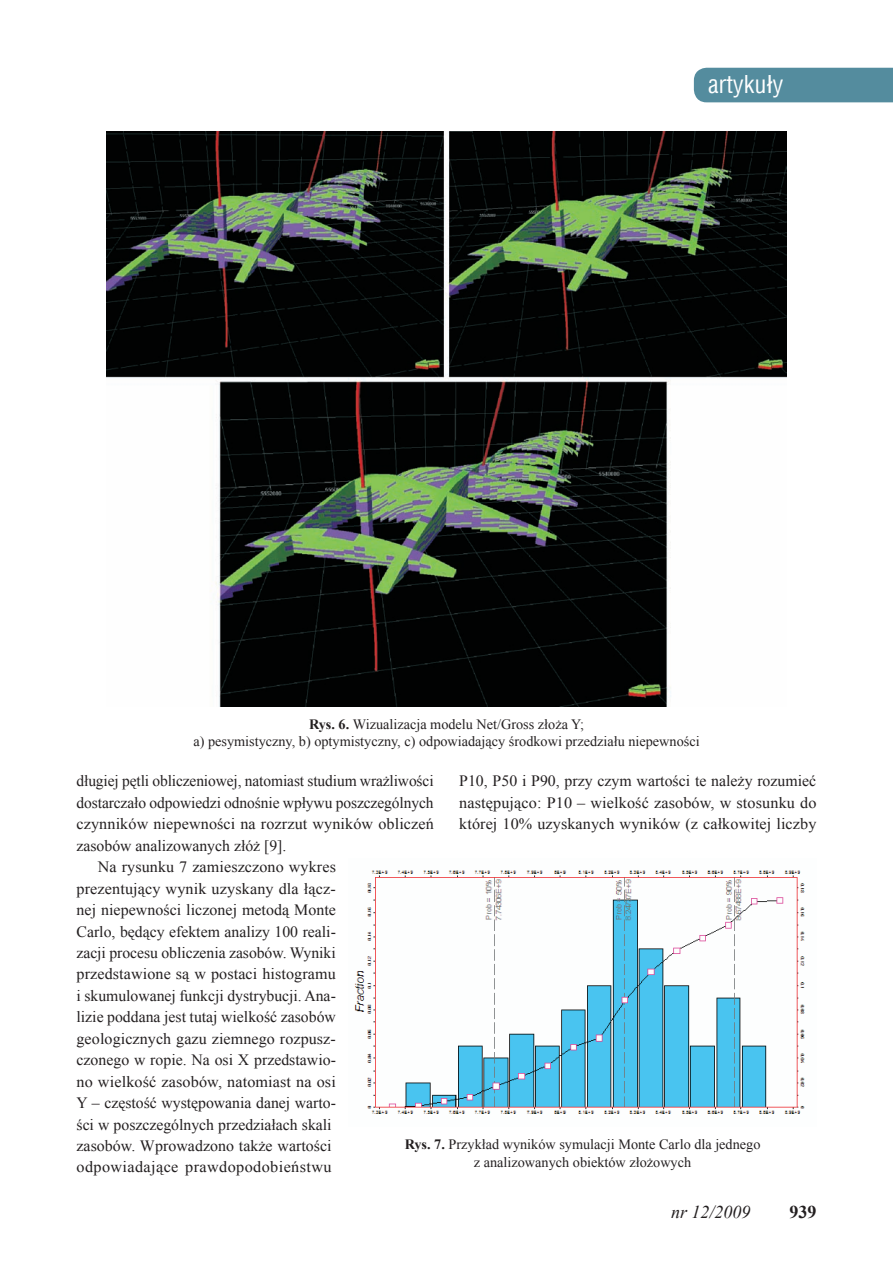
<style>
.page{position:relative;width:893px;height:1263px;background:#fff}
.page>*{position:absolute;margin:0;border:0;box-sizing:border-box;transform-origin:0 0}
.t1{font:24px "Switzerland Condensed";color:#fff}
.t2{font:italic 18px "Times New Roman";color:#231f20}
.t3{font:700 18px "Times New Roman";color:#231f20}
.t4{font:15.75px/21.5px "Times New Roman";color:#231f20;text-align:justify}
.t5{font:15.75px "Times New Roman";letter-spacing:.025em;color:#231f20}
.t6{font:14.25px/17.1px "Times New Roman";color:#231f20;text-align:center}
.s1{font-weight:700}
</style>
<div class="page">
<div style="left:694px;top:68px;width:199px;height:34px;background:#548c9e"></div>
<img style="left:354px;top:870px;width:451px;height:244px">
<img style="left:106px;top:132px;width:680px;height:574px">
<h1 class="t1" style="left:708px;top:70px;width:77px">artykuły</h1>
<p class="t6" style="left:193px;top:715px;width:508px"><span class="s1">Rys. 6.</span> Wizualizacja modelu Net/Gross złoża Y;<br>a) pesymistyczny, b) optymistyczny, c) odpowiadający środkowi przedziału niepewności</p>
<p class="t4" style="left:77px;top:770px;width:359px">długiej pętli obliczeniowej, natomiast studium wrażliwości</p>
<p class="t4" style="left:77px;top:791px;width:358px">dostarczało odpowiedzi odnośnie wpływu poszczególnych</p>
<p class="t4" style="left:77px;top:813px;width:359px">czynników niepewności na rozrzut wyników obliczeń</p>
<p class="t4" style="left:77px;top:834px;width:211px">zasobów analizowanych złóż [9].</p>
<p class="t4" style="left:98px;top:856px;width:240px">Na rysunku 7 zamieszczono wykres</p>
<p class="t4" style="left:77px;top:877px;width:261px">prezentujący wynik uzyskany dla łącz-</p>
<p class="t4" style="left:77px;top:899px;width:261px">nej niepewności liczonej metodą Monte</p>
<p class="t4" style="left:77px;top:920px;width:261px">Carlo, będący efektem analizy 100 reali-</p>
<p class="t4" style="left:77px;top:942px;width:261px">zacji procesu obliczenia zasobów. Wyniki</p>
<p class="t4" style="left:77px;top:963px;width:261px">przedstawione są w postaci histogramu</p>
<p class="t4" style="left:77px;top:984px;width:261px">i skumulowanej funkcji dystrybucji. Ana-</p>
<p class="t4" style="left:77px;top:1006px;width:261px">lizie poddana jest tutaj wielkość zasobów</p>
<p class="t4" style="left:77px;top:1027px;width:261px">geologicznych gazu ziemnego rozpusz-</p>
<p class="t4" style="left:77px;top:1049px;width:261px">czonego w ropie. Na osi X przedstawio-</p>
<p class="t4" style="left:77px;top:1070px;width:261px">no wielkość zasobów, natomiast na osi</p>
<p class="t4" style="left:77px;top:1092px;width:261px">Y – częstość występowania danej warto-</p>
<p class="t4" style="left:77px;top:1113px;width:257px">ści w poszczególnych przedziałach skali</p>
<p class="t4" style="left:77px;top:1135px;width:257px">zasobów. Wprowadzono także wartości</p>
<p class="t5" style="left:77px;top:1156px;width:257px">odpowiadające prawdopodobieństwu</p>
<p class="t4" style="left:459px;top:770px;width:359px">P10, P50 i P90, przy czym wartości te należy rozumieć następująco: P10 – wielkość zasobów, w stosunku do której 10% uzyskanych wyników (z całkowitej liczby</p>
<p class="t6" style="left:405px;top:1136px;width:357px"><span class="s1">Rys. 7.</span> Przykład wyników symulacji Monte Carlo dla jednego z analizowanych obiektów złożowych</p>
<p class="t2" style="left:671px;top:1200px;width:81px">nr 12/2009</p>
<p class="t3" style="left:789px;top:1199px;width:28px">939</p>
</div>
